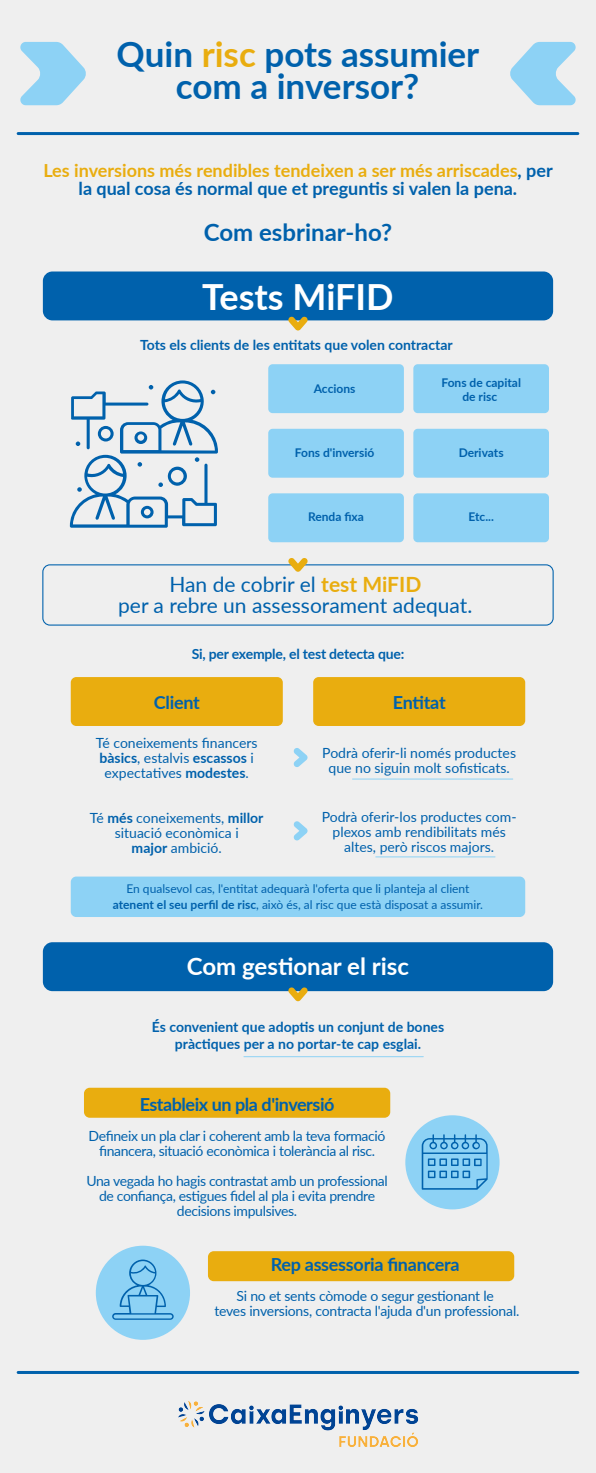
<style>
.page{position:relative;width:596px;height:1473px;background:#fff}
.page>*{position:absolute;margin:0;border:0;box-sizing:border-box;transform-origin:0 0}
.t1{font:700 36px "Lato";color:#fff}
.t2{font:700 35px/32px "Lato";color:#0061ac;text-align:center}
.t3{font:700 24px "Lato";color:#fff}
.t4{font:700 24px "Lato";color:#0061ac}
.t5{font:21px/21px "Lato";color:#0061ac;text-align:center}
.t6{font:700 18px/18px "Lato";color:#e9ad0f;text-align:center}
.t7{font:700 18px "Lato";letter-spacing:-.02em;color:#0061ac}
.t8{font:14px/15px "Lato";letter-spacing:-.015em;color:#0061ac;text-align:center}
.t9{font:700 14px/17px "Lato";color:#0061ac;text-align:center}
.t10{font:12px/16px "Lato";color:#0061ac;text-align:center}
.t11{font:700 12px/14px "Lato";color:#0061ac;text-align:center}
.s1{color:#e9ad0f}
.s2{color:#0061ac}
.s3{font-weight:700;color:#e9ad0f}
.s4{font-weight:700}
</style>
<div class="page">
<div style="left:0;top:0;width:595px;height:1473px;background:#efefef"></div>
<div style="left:42px;top:564px;width:511px;height:61px;border:1px solid #0061ac;border-radius:7px"></div>
<svg style="left:20px;top:42px;width:66px;height:63px"></svg>
<svg style="left:510px;top:42px;width:66px;height:63px"></svg>
<hr style="left:18px;top:132px;width:559px;height:3px;background:#0061ac">
<svg style="left:288px;top:558px;width:20px;height:14px"></svg>
<hr style="left:18px;top:1371px;width:559px;height:3px;background:#0061ac">
<div style="left:413px;top:364px;width:135px;height:49px;background:#8dd2f5;border-radius:4px"></div>
<div style="left:413px;top:429px;width:135px;height:49px;background:#8dd2f5;border-radius:4px"></div>
<div style="left:413px;top:493px;width:135px;height:49px;background:#8dd2f5;border-radius:4px"></div>
<div style="left:268px;top:364px;width:135px;height:49px;background:#8dd2f5;border-radius:4px"></div>
<div style="left:268px;top:429px;width:135px;height:49px;background:#8dd2f5;border-radius:4px"></div>
<div style="left:268px;top:493px;width:135px;height:49px;background:#8dd2f5;border-radius:4px"></div>
<div style="left:43px;top:271px;width:509px;height:49px;background:#0061ac;border-radius:10px"></div>
<svg style="left:288px;top:316px;width:20px;height:14px"></svg>
<div style="left:43px;top:942px;width:509px;height:49px;background:#0061ac;border-radius:10px"></div>
<svg style="left:288px;top:987px;width:20px;height:14px"></svg>
<div style="left:71px;top:876px;width:454px;height:41px;background:#8dd2f5;border-radius:5px"></div>
<div style="left:71px;top:677px;width:211px;height:49px;background:#e9ad0f;border-radius:5px"></div>
<div style="left:313px;top:677px;width:212px;height:49px;background:#e9ad0f;border-radius:5px"></div>
<svg style="left:293px;top:748px;width:14px;height:19px"></svg>
<svg style="left:293px;top:821px;width:14px;height:20px"></svg>
<hr style="left:352px;top:778px;width:160px;height:1px;background:#8dd2f5">
<hr style="left:375px;top:856px;width:119px;height:1px;background:#8dd2f5">
<hr style="left:244px;top:1056px;width:179px;height:1px;background:#8dd2f5">
<div style="left:84px;top:1088px;width:306px;height:29px;background:#e9ad0f;border-radius:6px"></div>
<div style="left:208px;top:1251px;width:306px;height:30px;background:#e9ad0f;border-radius:6px"></div>
<div style="left:96px;top:1245px;width:94px;height:95px;background:#8dd2f5;border-radius:50%"></div>
<svg style="left:112px;top:1259px;width:61px;height:61px"></svg>
<div style="left:405px;top:1115px;width:94px;height:94px;background:#8dd2f5;border-radius:50%"></div>
<svg style="left:421px;top:1134px;width:66px;height:56px"></svg>
<svg style="left:70px;top:380px;width:148px;height:148px"></svg>
<img style="left:178px;top:1401px;width:241px;height:46px">
<h2 class="t2" style="left:117px;top:37px;width:364px">Quin <span class="s1">risc</span> pots assumier com a inversor?</h2>
<p class="t6" style="left:43px;top:161px;width:510px">Les inversions més rendibles tendeixen a ser més arriscades<span class="s2">, per la qual cosa és normal que et preguntis si valen la pena.</span></p>
<h3 class="t4" style="left:203px;top:215px;width:190px">Com esbrinar-ho?</h3>
<h1 class="t1" style="left:202px;top:270px;width:193px">Tests MiFID</h1>
<p class="t9" style="left:140px;top:336px;width:314px">Tots els clients de les entitats que volen contractar</p>
<p class="t11" style="left:313px;top:381px;width:43px">Accions</p>
<p class="t11" style="left:295px;top:445px;width:81px">Fons d'inversió</p>
<p class="t11" style="left:308px;top:509px;width:57px">Renda fixa</p>
<p class="t11" style="left:441px;top:375px;width:81px">Fons de capital de risc</p>
<p class="t11" style="left:458px;top:445px;width:46px">Derivats</p>
<p class="t11" style="left:468px;top:509px;width:27px">Etc...</p>
<h3 class="t5" style="left:118px;top:573px;width:355px">Han de cobrir el <span class="s3">test MiFID<br></span>per a rebre un assessorament adequat.</h3>
<p class="t9" style="left:192px;top:645px;width:214px">Si, per exemple, el test detecta que:</p>
<p class="t7" style="left:154px;top:689px;width:47px">Client</p>
<p class="t7" style="left:392px;top:689px;width:54px">Entitat</p>
<p class="t8" style="left:96px;top:735px;width:163px">Té coneixements financers <span class="s4">bàsics</span>, estalvis <span class="s4">escassos</span> i expectatives <span class="s4">modestes</span>.</p>
<p class="t8" style="left:90px;top:810px;width:175px">Té <span class="s4">més</span> coneixements, <span class="s4">millor </span>situació econòmica i<br><span class="s4">major</span> ambició.</p>
<p class="t8" style="left:322px;top:745px;width:195px">Podrà oferir-li només productes que no siguin molt sofisticats.</p>
<p class="t8" style="left:321px;top:808px;width:196px">Podrà oferir-los productes com&shy;plexos amb rendibilitats més altes, però riscos majors.</p>
<p class="t10" style="left:113px;top:880px;width:371px">En qualsevol cas, l'entitat adequarà l'oferta que li planteja al client <span class="s4">atenent el seu perfil de risc</span>, això és, al risc que està disposat a assumir.</p>
<h3 class="t3" style="left:187px;top:949px;width:224px">Com gestionar el risc</h3>
<p class="t9" style="left:152px;top:1018px;width:293px">És convenient que adoptis un conjunt de bones pràctiques per a no portar-te cap esglai.</p>
<p class="t7" style="left:140px;top:1091px;width:196px">Estableix un pla d'inversió</p>
<p class="t8" style="left:89px;top:1127px;width:298px">Defineix un pla clar i coherent amb la teva formació financera, situació econòmica i tolerància al risc.</p>
<p class="t8" style="left:86px;top:1172px;width:303px">Una vegada ho hagis contrastat amb un professional de confiança, estigues fidel al pla i evita prendre decisions impulsives.</p>
<p class="t7" style="left:270px;top:1251px;width:190px">Rep assessoria financera</p>
<p class="t8" style="left:214px;top:1288px;width:306px">Si no et sents còmode o segur gestionant le<br>teves inversions, contracta l'ajuda d'un professional.</p>
</div>
